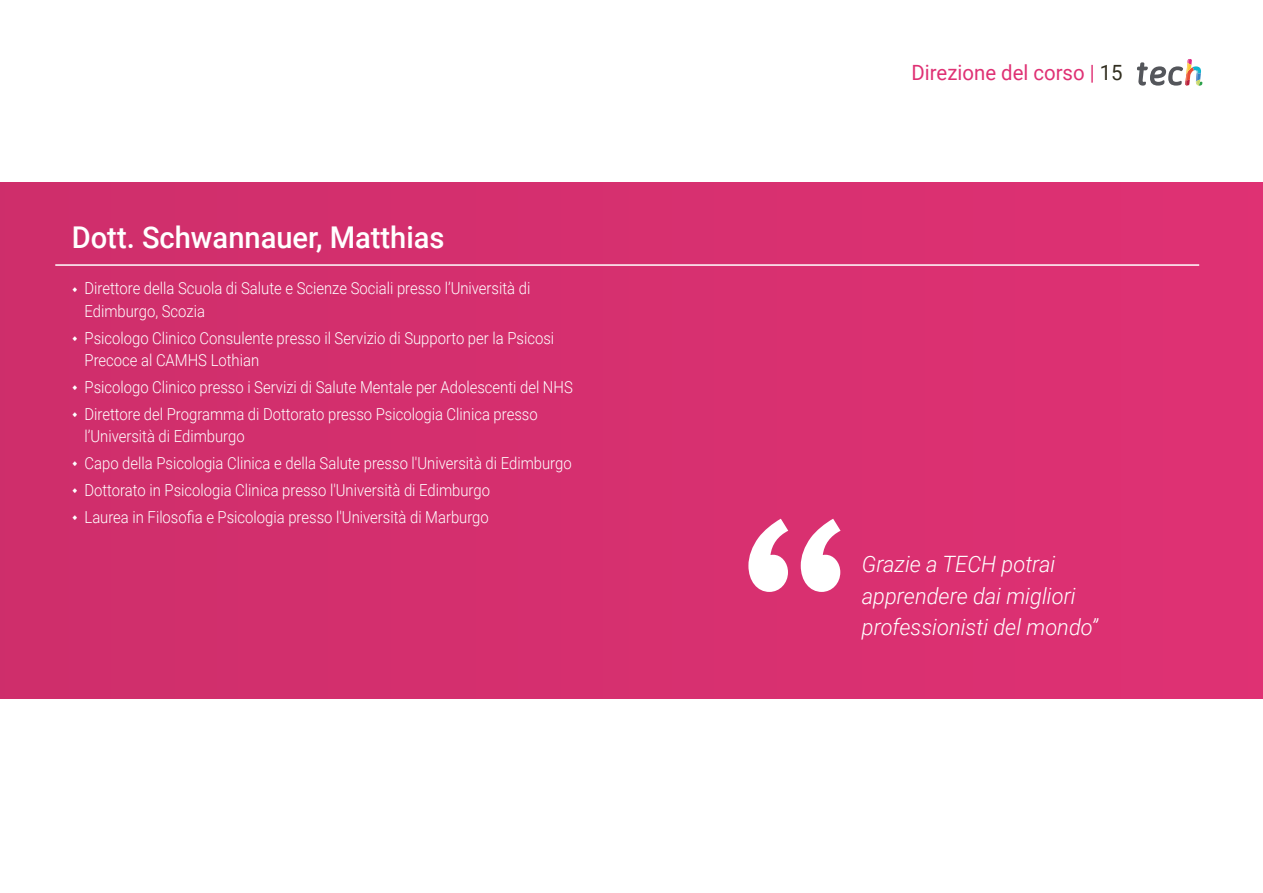
<style>
.page{position:relative;width:1263px;height:893px;background:#fff}
.page>*{position:absolute;margin:0;border:0;box-sizing:border-box;transform-origin:0 0}
.t1{font:500 30px "Roboto";color:#fff}
.t2{font:italic 300 22.5px/31.5px "Roboto";color:#fff}
.t3{font:21px "Roboto";color:#df3174}
.t4{font:300 16.5px/26.7px "Roboto";color:#fff;scale:.9 1}
.s1{color:#312e20}
</style>
<div class="page">
<div style="left:0;top:182px;width:1263px;height:516px;background:#d6306f"></div>
<svg style="left:748px;top:519px;width:92px;height:73px"></svg>
<hr style="left:55px;top:264px;width:1144px;height:2px;background:#fff">
<svg style="left:1137px;top:59px;width:65px;height:27px"></svg>
<h1 class="t1" style="left:72px;top:216px;width:374px">Dott. Schwannauer, Matthias</h1>
<p class="t4" style="left:85px;top:277px;width:497px;line-height:22.5px">Direttore della Scuola di Salute e Scienze Sociali presso l’Università di<br>Edimburgo, Scozia</p>
<p class="t4" style="left:85px;top:326px;width:523px;line-height:22.5px">Psicologo Clinico Consulente presso il Servizio di Supporto per la Psicosi<br>Precoce al CAMHS Lothian</p>
<p class="t4" style="left:85px;top:373px;width:544px">Psicologo Clinico presso i Servizi di Salute Mentale per Adolescenti del NHS<br>Direttore del Programma di Dottorato presso Psicologia Clinica presso</p>
<p class="t4" style="left:85px;top:422px;width:543px">l’Università di Edimburgo<br>Capo della Psicologia Clinica e della Salute presso l'Università di Edimburgo Dottorato in Psicologia Clinica presso l'Università di Edimburgo<br>Laurea in Filosofia e Psicologia presso l'Università di Marburgo</p>
<p class="t3" style="left:912px;top:57px;width:213px">Direzione del corso | <span class="s1">15</span></p>
<h2 class="t2" style="left:862px;top:548px;width:238px">Grazie a TECH potrai apprendere dai migliori professionisti del mondo”</h2>
</div>
